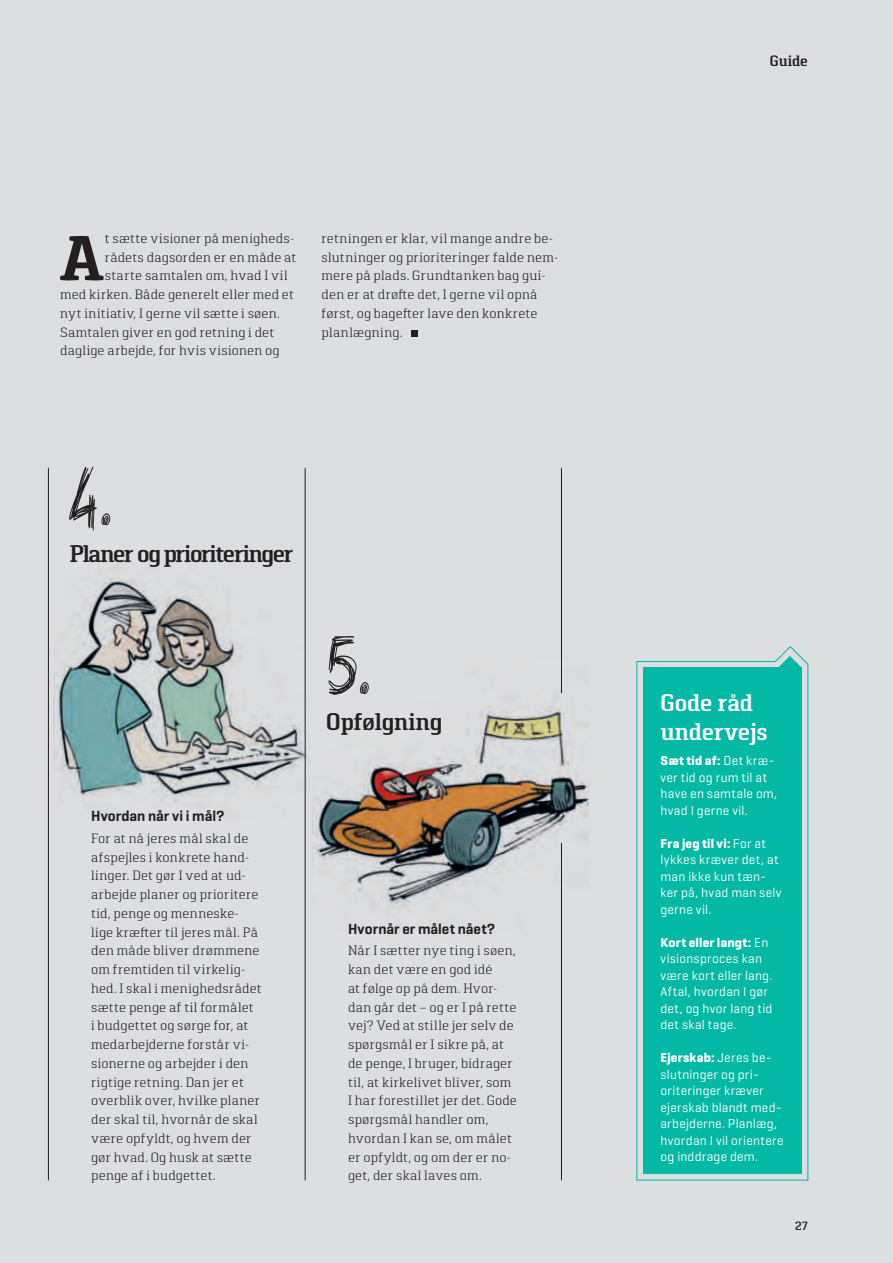
<style>
.page{position:relative;width:893px;height:1263px;background:#dddee0}
.page>*{position:absolute;margin:0;border:0;box-sizing:border-box;transform-origin:0 0}
.t1{font:78.9px "PW Chalk";color:#231f20;scale:.75 1}
.t2{font:700 63.15px "Pancetta Serif Pro";color:#231f20}
.t3{font:600 24px "Pancetta Serif Pro";letter-spacing:-.05em;color:#231f20}
.t4{font:600 24px/28.8px "Pancetta Serif Pro";letter-spacing:-.01em;color:#fff}
.t5{font:600 24px "Pancetta Serif Pro";letter-spacing:-.01em;color:#231f20}
.t6{font:600 15px "Geogrotesque";color:#231f20}
.t7{font:600 15px "Pancetta Serif Pro";letter-spacing:-.005em;color:#231f20}
.t8{font:300 13.5px/18.8px "Pancetta Serif Pro";letter-spacing:.01em;color:#231f20}
.t9{font:13.2px/16.5px "Geogrotesque";letter-spacing:.015em;color:#fff}
.t10{font:600 12px "Pancetta Serif Pro";color:#231f20}
.s1{font-weight:700}
</style>
<div class="page">
<svg style="left:636px;top:646px;width:173px;height:535px"></svg>
<svg style="left:778px;top:656px;width:24px;height:12px"></svg>
<img style="left:312px;top:693px;width:277px;height:216px">
<img style="left:54px;top:562px;width:257px;height:257px">
<hr style="left:48px;top:468px;width:1px;height:712px;background:#231f20">
<hr style="left:305px;top:468px;width:1px;height:712px;background:#231f20">
<hr style="left:561px;top:843px;width:1px;height:337px;background:#231f20">
<hr style="left:561px;top:468px;width:1px;height:225px;background:#231f20">
<div style="left:411px;top:330px;width:6px;height:7px;background:#231f20"></div>
<div style="left:643px;top:668px;width:159px;height:506px;background:#03b8a4"></div>
<h2 class="t2" style="left:59px;top:223px;width:46px">A</h2>
<p class="t8" style="left:105px;top:229px;width:191px">t sætte visioner på menigheds-</p>
<p class="t8" style="left:105px;top:248px;width:193px">rådets dagsorden er en måde at</p>
<p class="t8" style="left:105px;top:266px;width:184px">starte samtalen om, hvad I vil</p>
<p class="t8" style="left:60px;top:285px;width:235px">med kirken. Både generelt eller med et</p>
<p class="t8" style="left:60px;top:304px;width:221px">nyt initiativ, I gerne vil sætte i søen.</p>
<p class="t8" style="left:60px;top:323px;width:216px">Samtalen giver en god retning i det</p>
<p class="t8" style="left:60px;top:341px;width:221px">daglige arbejde, for hvis visionen og</p>
<p class="t8" style="left:322px;top:229px;width:238px">retningen er klar, vil mange andre be&shy;slutninger og prioriteringer falde nem&shy;mere på plads. Grundtanken bag gui&shy;den er at drøfte det, I gerne vil opnå først, og bagefter lave den konkrete planlægning.</p>
<h1 class="t1" style="left:70px;top:454px;width:63px">4.</h1>
<h3 class="t3" style="left:70px;top:540px;width:225px">Planer og prioriteringer</h3>
<p class="t6" style="left:91px;top:807px;width:135px">Hvordan når vi i mål?</p>
<p class="t8" style="left:91px;top:829px;width:172px">For at nå jeres mål skal de afspejles i konkrete hand&shy;linger. Det gør I ved at ud&shy;arbejde planer og prioritere tid, penge og menneske&shy;lige kræfter til jeres mål. På den måde bliver drømmene om fremtiden til virkelig&shy;hed. I skal i menighedsrådet sætte penge af til formålet<br>i budgettet og sørge for, at medarbejderne forstår vi&shy;sionerne og arbejder i den rigtige retning. Dan jer et overblik over, hvilke planer der skal til, hvornår de skal være opfyldt, og hvem der gør hvad. Og husk at sætte penge af i budgettet.</p>
<h1 class="t1" style="left:326px;top:623px;width:66px">5.</h1>
<h3 class="t5" style="left:326px;top:709px;width:117px">Opfølgning</h3>
<p class="t6" style="left:348px;top:919px;width:149px">Hvornår er målet nået?</p>
<p class="t8" style="left:348px;top:941px;width:170px">Når I sætter nye ting i søen, kan det være en god idé<br>at følge op på dem. Hvor&shy;dan går det – og er I på rette vej? Ved at stille jer selv de spørgsmål er I sikre på, at de penge, I bruger, bidrager til, at kirkelivet bliver, som<br>I har forestillet jer det. Gode spørgsmål handler om, hvordan I kan se, om målet er opfyldt, og om der er no&shy;get, der skal laves om.</p>
<p class="t7" style="left:770px;top:53px;width:40px">Guide</p>
<h3 class="t4" style="left:660px;top:689px;width:109px">Gode råd undervejs</h3>
<p class="t9" style="left:660px;top:752px;width:118px"><span class="s1">Sæt tid af:</span> Det kræ&shy;ver tid og rum til at have en samtale om, hvad I gerne vil.</p>
<p class="t9" style="left:660px;top:834px;width:123px"><span class="s1">Fra jeg til vi:</span> For at lykkes kræver det, at man ikke kun tæn&shy;ker på, hvad man selv gerne vil.</p>
<p class="t9" style="left:660px;top:933px;width:113px"><span class="s1">Kort eller langt:</span> En visionsproces kan være kort eller lang.<br>Aftal, hvordan I gør det, og hvor lang tid det skal tage.</p>
<p class="t9" style="left:660px;top:1049px;width:125px"><span class="s1">Ejerskab:</span> Jeres be&shy;slutninger og pri&shy;oriteringer kræver ejerskab blandt med&shy;arbejderne. Planlæg, hvordan I vil orientere og inddrage dem.</p>
<p class="t10" style="left:795px;top:1219px;width:14px">27</p>
</div>
